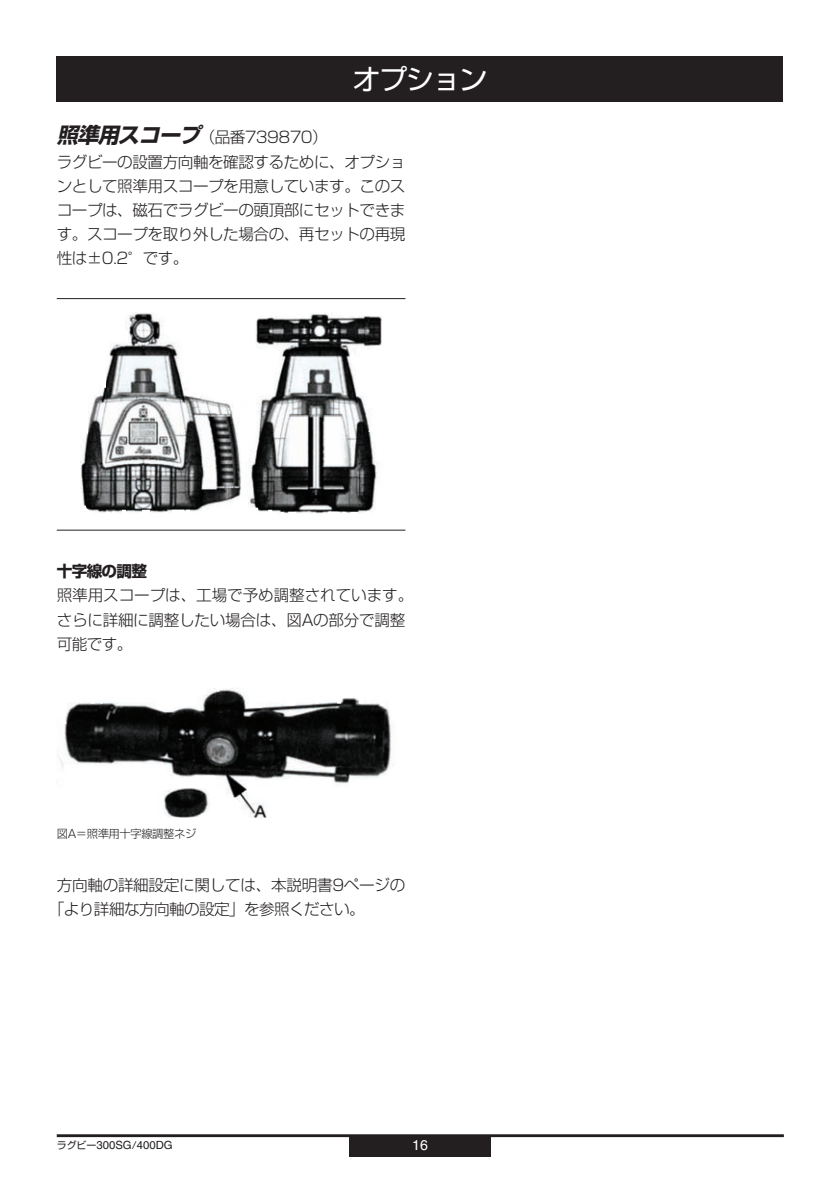
<style>
.page{position:relative;width:840px;height:1191px;background:#fff}
.page>*{position:absolute;margin:0;border:0;box-sizing:border-box;transform-origin:0 0}
.t1{font:28.4px "Shin Go Pro";letter-spacing:-.06em;color:#fff}
.t2{font:300 15.6px/24px "Shin Go Pro";letter-spacing:-.03em;color:#231f20}
.t3{font:700 15.6px "Shin Go Pro";letter-spacing:-.04em;color:#231f20}
.t4{font:14.2px "Helvetica";color:#fff}
.t5{font:11.4px "Helvetica";color:#231f20}
.t6{font:300 11.4px "Shin Go Pro";letter-spacing:-.04em;color:#231f20}
.s1{font-weight:700;font-style:italic;font-size:21.2px}
.s2{font-family:"Shin Go Pro";font-size:10px}
</style>
<div class="page">
<hr style="left:57px;top:1134px;width:726px;height:3px;background:#231f20">
<div style="left:349px;top:1135px;width:141px;height:21px;background:#231f20"></div>
<div style="left:57px;top:57px;width:725px;height:45px;background:#231f20"></div>
<img style="left:80px;top:312px;width:302px;height:202px">
<img style="left:57px;top:688px;width:338px;height:129px">
<hr style="left:57px;top:298px;width:348px;height:1px;background:#231f20">
<hr style="left:57px;top:530px;width:348px;height:1px;background:#231f20">
<h1 class="t1" style="left:352px;top:56px;width:136px">オプション</h1>
<p class="t2" style="left:57px;top:124px;width:350px"><span class="s1">照準用スコープ</span>（品番739870）<br>ラグビーの設置方向軸を確認するために、オプションとして照準用スコープを用意しています。このスコープは、磁石でラグビーの頭頂部にセットできます。スコープを取り外した場合の、再セットの再現性は±0.2°です。</p>
<p class="t3" style="left:57px;top:559px;width:92px">十字線の調整</p>
<p class="t2" style="left:57px;top:581px;width:358px">照準用スコープは、工場で予め調整されています。さらに詳細に調整したい場合は、図Aの部分で調整可能です。</p>
<p class="t6" style="left:57px;top:824px;width:141px">図A＝照準用十字線調整ネジ</p>
<p class="t2" style="left:49px;top:871px;width:358px;text-indent:8px">方向軸の詳細設定に関しては、本説明書9ページの「より詳細な方向軸の設定」を参照ください。</p>
<p class="t5" style="left:57px;top:1140px;width:117px"><span class="s2">ラグビー</span>300SG<span class="s2">/</span>400DG</p>
<p class="t4" style="left:412px;top:1140px;width:17px">16</p>
</div>
